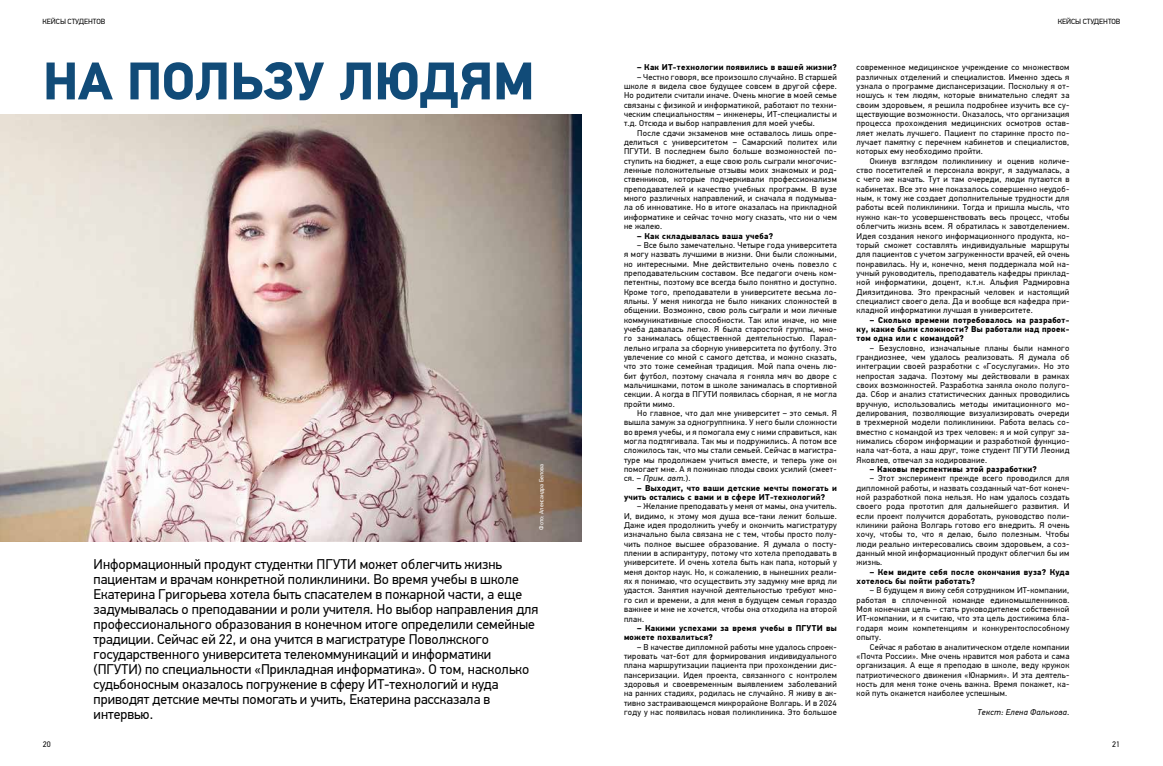
<style>
.page{position:relative;width:1163px;height:766px;background:#fff}
.page>*{position:absolute;margin:0;border:0;box-sizing:border-box;transform-origin:0 0}
.t1{font:700 52.9px "PF Din Text Pro";letter-spacing:-.01em;color:#114b78}
.t2{font:14px/14.9px "PF Din Text Pro";color:#000}
.t3{font:8.4px/9.3px "PF Din Text Pro";letter-spacing:.03em;color:#000;text-align:justify}
.t4{font:700 8.4px/9.3px "PF Din Text Pro";letter-spacing:.03em;color:#000}
.t5{font:italic 8.4px "PF Din Text Pro";letter-spacing:.03em;color:#000}
.t6{font:8px "PF Din Text Pro";color:#000}
.t7{font:7.5px "PF Din Text Pro";color:#000}
.t8{font:6px "PF Din Text Pro";color:#fff}
.s1{font-style:italic}
</style>
<div class="page">
<img style="left:0;top:114px;width:581px;height:427px">
<p class="t7" style="left:43px;top:17px;width:64px">КЕЙСЫ СТУДЕНТОВ</p>
<p class="t7" style="left:1057px;top:17px;width:64px">КЕЙСЫ СТУДЕНТОВ</p>
<h1 class="t1" style="left:43px;top:49px;width:493px">НА ПОЛЬЗУ ЛЮДЯМ</h1>
<p class="t8" style="left:537px;top:529px;width:67px;rotate:-90deg">Фото: Александра Белова</p>
<p class="t2" style="left:94px;top:556px;width:446px">Информационный продукт студентки ПГУТИ может облегчить жизнь пациентам и врачам конкретной поликлиники. Во время учебы в школе Екатерина Григорьева хотела быть спасателем в пожарной части, а еще задумывалась о преподавании и роли учителя. Но выбор направления для профессионального образования в конечном итоге определили семейные традиции. Сейчас ей 22, и она учится в магистратуре Поволжского государственного университета телекоммуникаций и информатики (ПГУТИ) по специальности «Прикладная информатика». О том, насколько судьбоносным оказалось погружение в сферу ИТ-технологий и куда приводят детские мечты помогать и учить, Екатерина рассказала в интервью.</p>
<p class="t4" style="left:637px;top:63px;width:201px">– Как ИТ-технологии появились в вашей жизни?</p>
<p class="t3" style="left:624px;top:72px;width:214px;text-indent:13px">– Честно говоря, все произошло случайно. В старшей школе я видела свое будущее совсем в другой сфере.<br>Но родители считали иначе. Очень многие в моей семье связаны с физикой и информатикой, работают по техни&shy;ческим специальностям – инженеры, ИТ-специалисты и т.д. Отсюда и выбор направления для моей учебы.</p>
<p class="t3" style="left:624px;top:128px;width:214px;text-indent:13px">После сдачи экзаменов мне оставалось лишь опре&shy;делиться с университетом – Самарский политех или ПГУТИ. В последнем было больше возможностей по&shy;ступить на бюджет, а еще свою роль сыграли многочис&shy;ленные положительные отзывы моих знакомых и род&shy;ственников, которые подчеркивали профессионализм преподавателей и качество учебных программ. В вузе много различных направлений, и сначала я подумыва&shy;ла об инноватике. Но в итоге оказалась на прикладной информатике и сейчас точно могу сказать, что ни о чем не жалею.</p>
<p class="t4" style="left:637px;top:231px;width:137px">– Как складывалась ваша учеба?</p>
<p class="t3" style="left:624px;top:240px;width:214px;text-indent:13px">– Все было замечательно. Четыре года университета я могу назвать лучшими в жизни. Они были сложными, но интересными. Мне действительно очень повезло с преподавательским составом. Все педагоги очень ком&shy;петентны, поэтому все всегда было понятно и доступно.<br>Кроме того, преподаватели в университете весьма ло&shy;яльны. У меня никогда не было никаких сложностей в общении. Возможно, свою роль сыграли и мои личные коммуникативные способности. Так или иначе, но мне учеба давалась легко. Я была старостой группы, мно&shy;го занималась общественной деятельностью. Парал&shy;лельно играла за сборную университета по футболу. Это увлечение со мной с самого детства, и можно сказать, что это тоже семейная традиция. Мой папа очень лю&shy;бит футбол, поэтому сначала я гоняла мяч во дворе с мальчишками, потом в школе занималась в спортивной секции. А когда в ПГУТИ появилась сборная, я не могла пройти мимо.</p>
<p class="t3" style="left:624px;top:408px;width:214px;text-indent:13px">Но главное, что дал мне университет – это семья. Я вышла замуж за одногруппника. У него были сложности во время учебы, и я помогала ему с ними справиться, как могла подтягивала. Так мы и подружились. А потом все сложилось так, что мы стали семьей. Сейчас в магистра&shy;туре мы продолжаем учиться вместе, и теперь уже он помогает мне. А я пожинаю плоды своих усилий (смеет&shy;ся. – <span class="s1">Прим. авт.</span>).</p>
<p class="t4" style="left:624px;top:483px;width:214px;text-indent:13px">– Выходит, что ваши детские мечты помогать и учить остались с вами и в сфере ИТ-технологий?</p>
<p class="t3" style="left:624px;top:502px;width:214px;text-indent:13px">– Желание преподавать у меня от мамы, она учитель.<br>И, видимо, к этому моя душа все-таки лежит больше.<br>Даже идея продолжить учебу и окончить магистратуру изначально была связана не с тем, чтобы просто полу&shy;чить полное высшее образование. Я думала о посту&shy;плении в аспирантуру, потому что хотела преподавать в университете. И очень хотела быть как папа, который у меня доктор наук. Но, к сожалению, в нынешних реали&shy;ях я понимаю, что осуществить эту задумку мне вряд ли удастся. Занятия научной деятельностью требуют мно&shy;го сил и времени, а для меня в будущем семья гораздо важнее и мне не хочется, чтобы она отходила на второй план.</p>
<p class="t4" style="left:624px;top:623px;width:214px;text-indent:13px">– Какими успехами за время учебы в ПГУТИ вы можете похвалиться?</p>
<p class="t3" style="left:624px;top:642px;width:214px;text-indent:13px">– В качестве дипломной работы мне удалось спроек&shy;тировать чат-бот для формирования индивидуального плана маршрутизации пациента при прохождении дис&shy;пансеризации. Идея проекта, связанного с контролем здоровья и своевременным выявлением заболеваний на ранних стадиях, родилась не случайно. Я живу в ак&shy;тивно застраивающемся микрорайоне Волгарь. И в 2024 году у нас появилась новая поликлиника. Это большое</p>
<p class="t3" style="left:856px;top:63px;width:214px">современное медицинское учреждение со множеством различных отделений и специалистов. Именно здесь я узнала о программе диспансеризации. Поскольку я от&shy;ношусь к тем людям, которые внимательно следят за своим здоровьем, я решила подробнее изучить все су&shy;ществующие возможности. Оказалось, что организация процесса прохождения медицинских осмотров остав&shy;ляет желать лучшего. Пациент по старинке просто по&shy;лучает памятку с перечнем кабинетов и специалистов, которых ему необходимо пройти.</p>
<p class="t3" style="left:856px;top:156px;width:214px;text-indent:13px">Окинув взглядом поликлинику и оценив количе&shy;ство посетителей и персонала вокруг, я задумалась, а с чего же начать. Тут и там очереди, люди путаются в кабинетах. Все это мне показалось совершенно неудоб&shy;ным, к тому же создает дополнительные трудности для работы всей поликлиники. Тогда и пришла мысль, что нужно как-то усовершенствовать весь процесс, чтобы облегчить жизнь всем. Я обратилась к завотделением.<br>Идея создания некого информационного продукта, ко&shy;торый сможет составлять индивидуальные маршруты для пациентов с учетом загруженности врачей, ей очень понравилась. Ну и, конечно, меня поддержала мой на&shy;учный руководитель, преподаватель кафедры приклад&shy;ной информатики, доцент, к.т.н. Альфия Радмировна Диязитдинова. Это прекрасный человек и настоящий специалист своего дела. Да и вообще вся кафедра при&shy;кладной информатики лучшая в университете.</p>
<p class="t4" style="left:856px;top:315px;width:214px;text-align:justify;text-indent:13px">– Сколько времени потребовалось на разработ&shy;ку, какие были сложности? Вы работали над проек&shy;том одна или с командой?</p>
<p class="t3" style="left:856px;top:343px;width:214px;text-indent:13px">– Безусловно, изначальные планы были намного грандиознее, чем удалось реализовать. Я думала об интеграции своей разработки с «Госуслугами». Но это непростая задача. Поэтому мы действовали в рамках своих возможностей. Разработка заняла около полуго&shy;да. Сбор и анализ статистических данных проводились вручную, использовались методы имитационного мо&shy;делирования, позволяющие визуализировать очереди в трехмерной модели поликлиники. Работа велась со&shy;вместно с командой из трех человек: я и мой супруг за&shy;нимались сбором информации и разработкой функцио&shy;нала чат-бота, а наш друг, тоже студент ПГУТИ Леонид Яковлев, отвечал за кодирование.</p>
<p class="t4" style="left:869px;top:464px;width:168px">– Каковы перспективы этой разработки?</p>
<p class="t3" style="left:856px;top:474px;width:214px;text-indent:13px">– Этот эксперимент прежде всего проводился для дипломной работы, и назвать созданный чат-бот конеч&shy;ной разработкой пока нельзя. Но нам удалось создать своего рода прототип для дальнейшего развития. И если проект получится доработать, руководство поли&shy;клиники района Волгарь готово его внедрить. Я очень хочу, чтобы то, что я делаю, было полезным. Чтобы люди реально интересовались своим здоровьем, а соз&shy;данный мной информационный продукт облегчил бы им жизнь.</p>
<p class="t4" style="left:856px;top:567px;width:214px;text-indent:13px">– Кем видите себя после окончания вуза? Куда хотелось бы пойти работать?</p>
<p class="t3" style="left:856px;top:586px;width:214px;text-indent:13px">– В будущем я вижу себя сотрудником ИT-компании, работая в сплоченной команде единомышленников.<br>Моя конечная цель – стать руководителем собственной ИT-компании, и я считаю, что эта цель достижима бла&shy;годаря моим компетенциям и конкурентоспособному опыту.</p>
<p class="t3" style="left:856px;top:642px;width:214px;text-indent:13px">Сейчас я работаю в аналитическом отделе компании «Почта России». Мне очень нравится моя работа и сама организация. А еще я преподаю в школе, веду кружок патриотического движения «Юнармия». И эта деятель&shy;ность для меня тоже очень важна. Время покажет, ка&shy;кой путь окажется наиболее успешным.</p>
<p class="t5" style="left:977px;top:706px;width:93px">Текст: Елена Фалькова.</p>
<p class="t6" style="left:43px;top:739px;width:9px">20</p>
<p class="t6" style="left:1111px;top:739px;width:9px">21</p>
</div>
